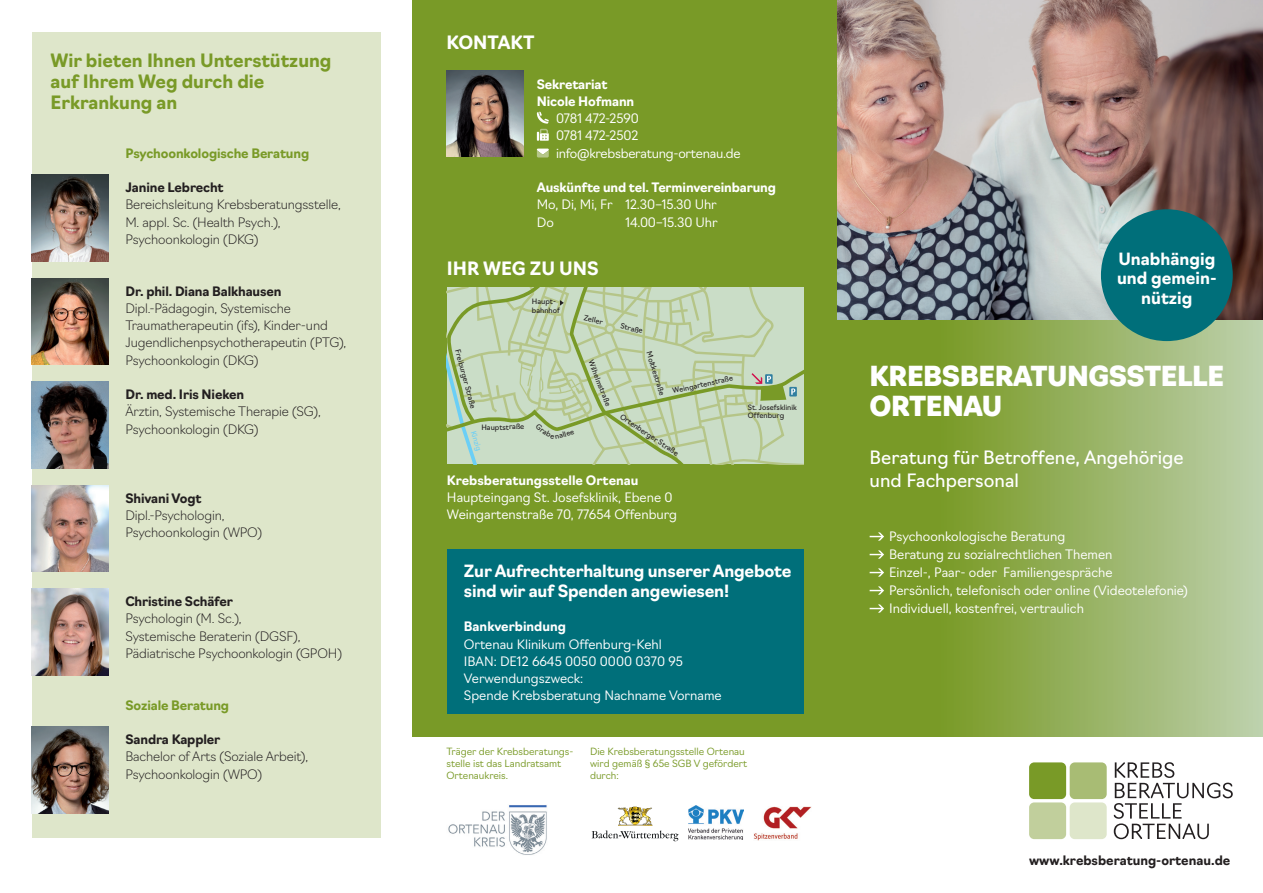
<style>
.page{position:relative;width:1263px;height:893px;background:#fff}
.page>*{position:absolute;margin:0;border:0;box-sizing:border-box;transform-origin:0 0}
.t1{font:900 27px/30px "Navigo";letter-spacing:-.02em;color:#fff}
.t2{font:700 18px/21px "Navigo";color:#799a27}
.t3{font:18px/22.5px "Navigo";color:#fff}
.t4{font:700 18px "Navigo";color:#fff}
.t5{font:700 16.5px/19.5px "Navigo";letter-spacing:-.01em;color:#fff;text-align:center}
.t6{font:200 12.75px/17.2px "Navigo";letter-spacing:-.01em;color:#231f20}
.t7{font:300 12.75px/17.2px "Navigo";color:#fff}
.t8{font:700 12.75px "Navigo";letter-spacing:-.01em;color:#231f20}
.t9{font:700 12.75px/17.2px "Navigo";letter-spacing:-.01em;color:#fff}
.t10{font:300 12.75px/17.2px "Navigo";letter-spacing:-.02em;color:#fff}
.t11{font:700 12.75px "Navigo";letter-spacing:-.01em;color:#799a27}
.t12{font:300 9.75px/12px "Navigo";color:#799a27}
.t13{font:7.2px/8.7px "Navigo";color:#231f20}
.t14{font:7.2px "Navigo";color:#6bcff6}
</style>
<div class="page">
<div style="left:412px;top:0;width:426px;height:736px;background:#799a27"></div>
<svg style="left:838px;top:319px;width:425px;height:417px;background:#92ae58"></svg>
<img style="left:838px;top:0;width:425px;height:319px">
<svg style="left:870px;top:532px;width:14px;height:9px"></svg>
<svg style="left:870px;top:550px;width:14px;height:9px"></svg>
<svg style="left:870px;top:568px;width:14px;height:9px"></svg>
<svg style="left:870px;top:586px;width:14px;height:9px"></svg>
<svg style="left:870px;top:604px;width:14px;height:9px"></svg>
<div style="left:447px;top:549px;width:357px;height:165px;background:#006f7a"></div>
<svg style="left:1114px;top:762px;width:119px;height:77px"></svg>
<div style="left:1029px;top:762px;width:37px;height:37px;background:#799a27;border-radius:5px"></div>
<div style="left:1070px;top:762px;width:37px;height:37px;background:#a8bc74;border-radius:5px"></div>
<div style="left:1029px;top:802px;width:37px;height:37px;background:#c1cf9c;border-radius:5px"></div>
<div style="left:1070px;top:802px;width:37px;height:37px;background:#dee6ca;border-radius:5px"></div>
<div style="left:32px;top:32px;width:349px;height:806px;background:#dee6ca"></div>
<img style="left:32px;top:175px;width:76px;height:86px">
<img style="left:32px;top:278px;width:76px;height:87px">
<img style="left:32px;top:382px;width:76px;height:86px">
<img style="left:32px;top:589px;width:76px;height:86px">
<img style="left:32px;top:485px;width:76px;height:87px">
<img style="left:32px;top:727px;width:76px;height:86px">
<div style="left:1101px;top:209px;width:132px;height:132px;background:#006f7a;border-radius:50%"></div>
<svg style="left:537px;top:112px;width:12px;height:29px"></svg>
<svg style="left:537px;top:149px;width:12px;height:9px"></svg>
<img style="left:446px;top:71px;width:77px;height:86px">
<img style="left:448px;top:805px;width:99px;height:50px">
<svg style="left:592px;top:807px;width:86px;height:34px"></svg>
<img style="left:689px;top:805px;width:54px;height:35px">
<img style="left:754px;top:807px;width:57px;height:33px">
<svg style="left:447px;top:287px;width:357px;height:177px;background:#c1d5b5"></svg>
<h2 class="t2" style="left:50px;top:49px;width:282px">Wir bieten Ihnen Unterstützung auf Ihrem Weg durch die<br>Erkrankung an</h2>
<p class="t11" style="left:125px;top:143px;width:185px">Psychoonkologische Beratung</p>
<p class="t8" style="left:125px;top:177px;width:100px">Janine Lebrecht</p>
<p class="t6" style="left:125px;top:195px;width:217px">Bereichsleitung Krebsberatungsstelle,<br>M. appl. Sc. (Health Psych.),<br>Psychoonkologin (DKG)</p>
<p class="t8" style="left:125px;top:281px;width:158px">Dr. phil. Diana Balkhausen</p>
<p class="t6" style="left:125px;top:298px;width:222px">Dipl.-Pädagogin, Systemische Traumatherapeutin (ifs), Kinder-und Jugendlichenpsychotherapeutin (PTG), Psychoonkologin (DKG)</p>
<p class="t8" style="left:125px;top:384px;width:120px">Dr. med. Iris Nieken</p>
<p class="t6" style="left:125px;top:402px;width:197px">Ärztin, Systemische Therapie (SG),<br>Psychoonkologin (DKG)</p>
<p class="t8" style="left:125px;top:488px;width:78px">Shivani Vogt</p>
<p class="t6" style="left:125px;top:505px;width:138px">Dipl.-Psychologin,<br>Psychoonkologin (WPO)</p>
<p class="t8" style="left:125px;top:591px;width:109px">Christine Schäfer</p>
<p class="t6" style="left:125px;top:609px;width:218px">Psychologin (M. Sc.),<br>Systemische Beraterin (DGSF),<br>Pädiatrische Psychoonkologin (GPOH)</p>
<p class="t11" style="left:125px;top:695px;width:105px">Soziale Beratung</p>
<p class="t8" style="left:125px;top:729px;width:96px">Sandra Kappler</p>
<p class="t6" style="left:125px;top:747px;width:184px">Bachelor of Arts (Soziale Arbeit),<br>Psychoonkologin (WPO)</p>
<h2 class="t4" style="left:446px;top:29px;width:89px">KONTAKT</h2>
<p class="t9" style="left:537px;top:74px;width:99px">Sekretariat<br>Nicole Hofmann</p>
<p class="t10" style="left:556px;top:109px;width:186px">0781 472-2590<br>0781 472-2502 info@krebsberatung-ortenau.de</p>
<p class="t9" style="left:537px;top:178px;width:241px">Auskünfte und tel. Terminvereinbarung</p>
<p class="t7" style="left:537px;top:195px;width:181px">Mo, Di, Mi, Fr 12.30–15.30 Uhr<br>Do</p>
<p class="t7" style="left:625px;top:212px;width:94px">14.00–15.30 Uhr</p>
<h2 class="t4" style="left:447px;top:254px;width:153px">IHR WEG ZU UNS</h2>
<p class="t13" style="left:532px;top:297px;width:29px">Haupt&shy;bahnhof</p>
<p class="t13" style="left:462px;top:348px;width:63px;rotate:75deg">Freiburger Straße</p>
<p class="t13" style="left:481px;top:422px;width:45px">Hauptstraße</p>
<p class="t14" style="left:479px;top:429px;width:22px;rotate:72deg">Kinzig</p>
<p class="t13" style="left:585px;top:313px;width:21px;rotate:13deg">Zeller</p>
<p class="t13" style="left:595px;top:359px;width:50px;rotate:68deg">Wilhelmstraße</p>
<p class="t13" style="left:622px;top:321px;width:24px;rotate:13deg">Straße</p>
<p class="t13" style="left:653px;top:350px;width:47px;rotate:72deg">Moltkestraße</p>
<p class="t13" style="left:671px;top:386px;width:63px;rotate:-12deg">Weingartenstraße</p>
<p class="t13" style="left:624px;top:411px;width:70px;rotate:34deg">Ortenberger Straße</p>
<p class="t9" style="left:447px;top:470px;width:193px">Krebsberatungsstelle Ortenau</p>
<p class="t7" style="left:447px;top:488px;width:232px">Haupteingang St. Josefsklinik, Ebene 0<br>Weingartenstraße 70, 77654 Offenburg</p>
<p class="t13" style="left:748px;top:402px;width:51px">St. Josefsklinik<br>Offenburg</p>
<p class="t5" style="left:464px;top:560px;width:329px;text-align:left">Zur Aufrechterhaltung unserer Angebote sind wir auf Spenden angewiesen!</p>
<p class="t9" style="left:464px;top:617px;width:104px">Bankverbindung</p>
<p class="t7" style="left:464px;top:634px;width:259px">Ortenau Klinikum Offenburg-Kehl<br>IBAN: DE12 6645 0050 0000 0370 95<br>Verwendungszweck:<br>Spende Krebsberatung Nachname Vorname</p>
<p class="t12" style="left:446px;top:744px;width:128px">Träger der Krebsberatungs&shy;stelle ist das Landratsamt<br>Ortenaukreis.</p>
<p class="t12" style="left:590px;top:744px;width:159px">Die Krebsberatungsstelle Ortenau wird gemäß § 65e SGB V gefördert durch:</p>
<p class="t5" style="left:1117px;top:248px;width:101px">Unabhängig und gemein&shy;nützig</p>
<h1 class="t1" style="left:870px;top:359px;width:356px">KREBSBERATUNGSSTELLE<br>ORTENAU</h1>
<h2 class="t3" style="left:870px;top:445px;width:315px">Beratung für Betroffene, Angehörige und Fachpersonal</h2>
<p class="t7" style="left:889px;top:526px;width:300px;line-height:18px">Psychoonkologische Beratung<br>Beratung zu sozialrechtlichen Themen<br>Einzel-, Paar- oder Familiengespräche<br>Persönlich, telefonisch oder online (Videotelefonie)<br>Individuell, kostenfrei, vertraulich</p>
<p class="t8" style="left:1029px;top:850px;width:203px">www.krebsberatung-ortenau.de</p>
</div>
